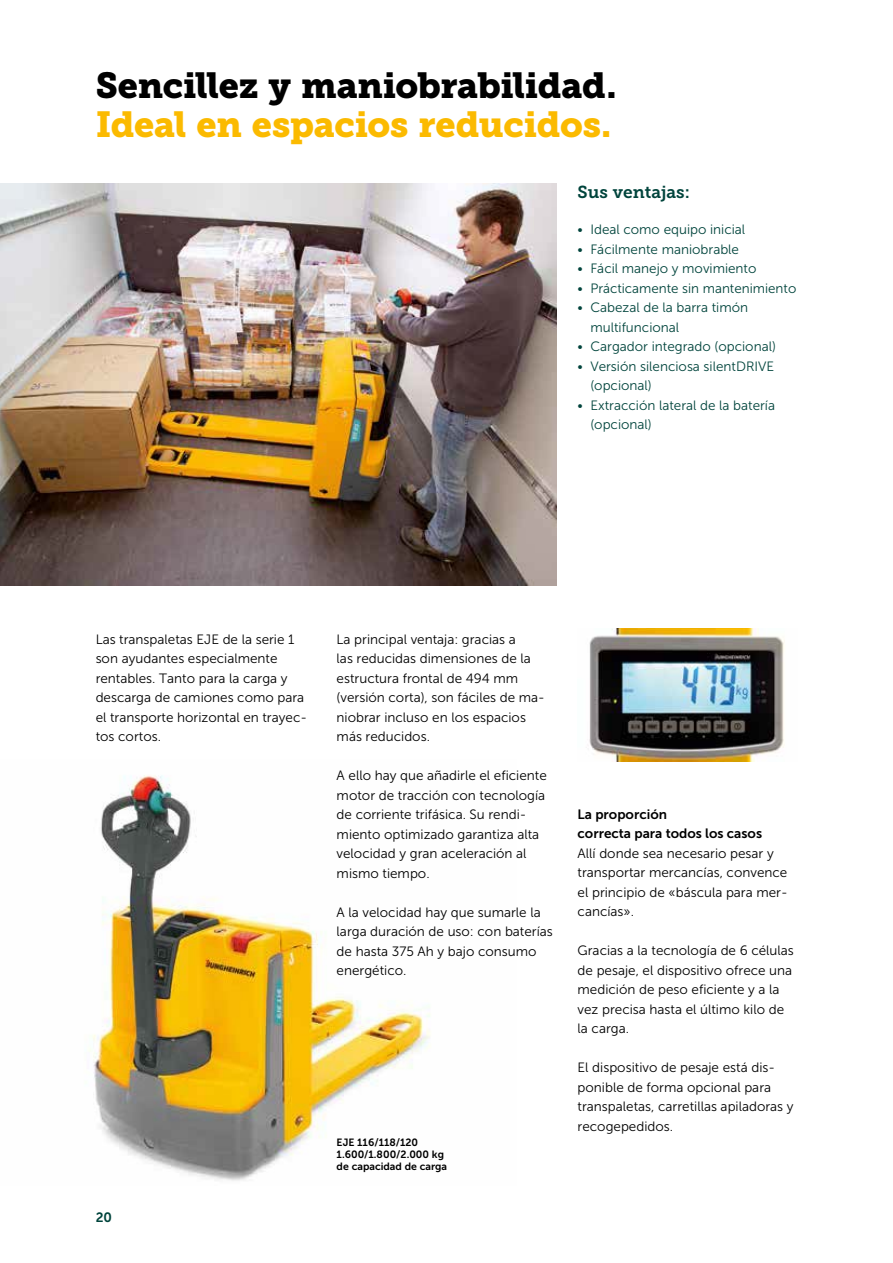
<style>
.page{position:relative;width:893px;height:1263px;background:#fff}
.page>*{position:absolute;margin:0;border:0;box-sizing:border-box;transform-origin:0 0}
.t1{font:36px "Museo JH Slab 900";letter-spacing:-.01em;color:#000}
.t2{font:36px "Museo JH Slab 900";letter-spacing:-.005em;color:#fbba00}
.t3{font:17.25px "Museo JH Slab 700";color:#00443c}
.t4{font:13.5px/19.5px "Museo JH Sans 300";color:#000}
.t5{font:13.5px/19.5px "Museo JH Sans 300";color:#00443c}
.t6{font:13.5px/19.5px "Museo JH Sans 700";color:#000}
.t7{font:13.5px "Museo JH Sans 700";color:#00443c}
.t8{font:10.5px/12px "Museo JH Sans 700";color:#000}
</style>
<div class="page">
<img style="left:89px;top:775px;width:341px;height:406px">
<img style="left:0;top:184px;width:556px;height:401px">
<img style="left:589px;top:629px;width:196px;height:132px">
<h1 class="t1" style="left:96px;top:64px;width:522px">Sencillez y maniobrabilidad.</h1>
<h1 class="t2" style="left:96px;top:103px;width:517px">Ideal en espacios reducidos.</h1>
<p class="t3" style="left:578px;top:182px;width:114px">Sus ventajas:</p>
<p class="t5" style="left:578px;top:220px;width:169px">• Ideal como equipo inicial</p>
<p class="t5" style="left:578px;top:239px;width:163px">• Fácilmente maniobrable</p>
<p class="t5" style="left:578px;top:259px;width:180px">• Fácil manejo y movimiento</p>
<p class="t5" style="left:578px;top:278px;width:220px">• Prácticamente sin mantenimiento</p>
<p class="t5" style="left:590px;top:298px;width:159px;text-indent:-13px">• Cabezal de la barra timón multifuncional</p>
<p class="t5" style="left:578px;top:337px;width:200px">• Cargador integrado (opcional)</p>
<p class="t5" style="left:590px;top:356px;width:185px;text-indent:-13px">• Versión silenciosa silentDRIVE (opcional)</p>
<p class="t5" style="left:590px;top:395px;width:186px;text-indent:-13px">• Extracción lateral de la batería (opcional)</p>
<p class="t4" style="left:96px;top:629px;width:213px">Las transpaletas EJE de la serie 1 son ayudantes especialmente rentables. Tanto para la carga y descarga de camiones como para el transporte horizontal en trayec&shy;tos cortos.</p>
<p class="t4" style="left:337px;top:629px;width:210px">La principal ventaja: gracias a<br>las reducidas dimensiones de la estructura frontal de 494 mm (versión corta), son fáciles de ma&shy;niobrar incluso en los espacios más reducidos.</p>
<p class="t4" style="left:337px;top:766px;width:212px">A ello hay que añadirle el eficiente motor de tracción con tecnología de corriente trifásica. Su rendi&shy;miento optimizado gar antiza alta velocidad y gran aceleración al mismo tiempo.</p>
<p class="t4" style="left:337px;top:902px;width:218px">A la velocidad hay que sumarle la larga duración de uso: con baterías de hasta 375 Ah y bajo consumo energético.</p>
<p class="t7" style="left:96px;top:1210px;width:18px">20</p>
<p class="t8" style="left:337px;top:1136px;width:112px">EJE 116/118/120<br>1.600/1.800/2.000 kg de capacidad de carga</p>
<p class="t6" style="left:578px;top:804px;width:186px">La proporción<br>correcta para todos los casos</p>
<p class="t4" style="left:578px;top:844px;width:212px">Allí donde sea necesario pesar y transportar mercancías, convence el principio de «báscula para mer&shy;cancías».</p>
<p class="t4" style="left:578px;top:941px;width:218px">Gracias a la tecnología de 6 células de pesaje, el dispositivo ofrece una medición de peso eficiente y a la vez precisa hasta el último kilo de la carga.</p>
<p class="t4" style="left:578px;top:1058px;width:218px">El dispositivo de pesaje está dis&shy;ponible de forma opcional para transpaletas, carretillas apiladoras y recogepedidos.</p>
</div>
